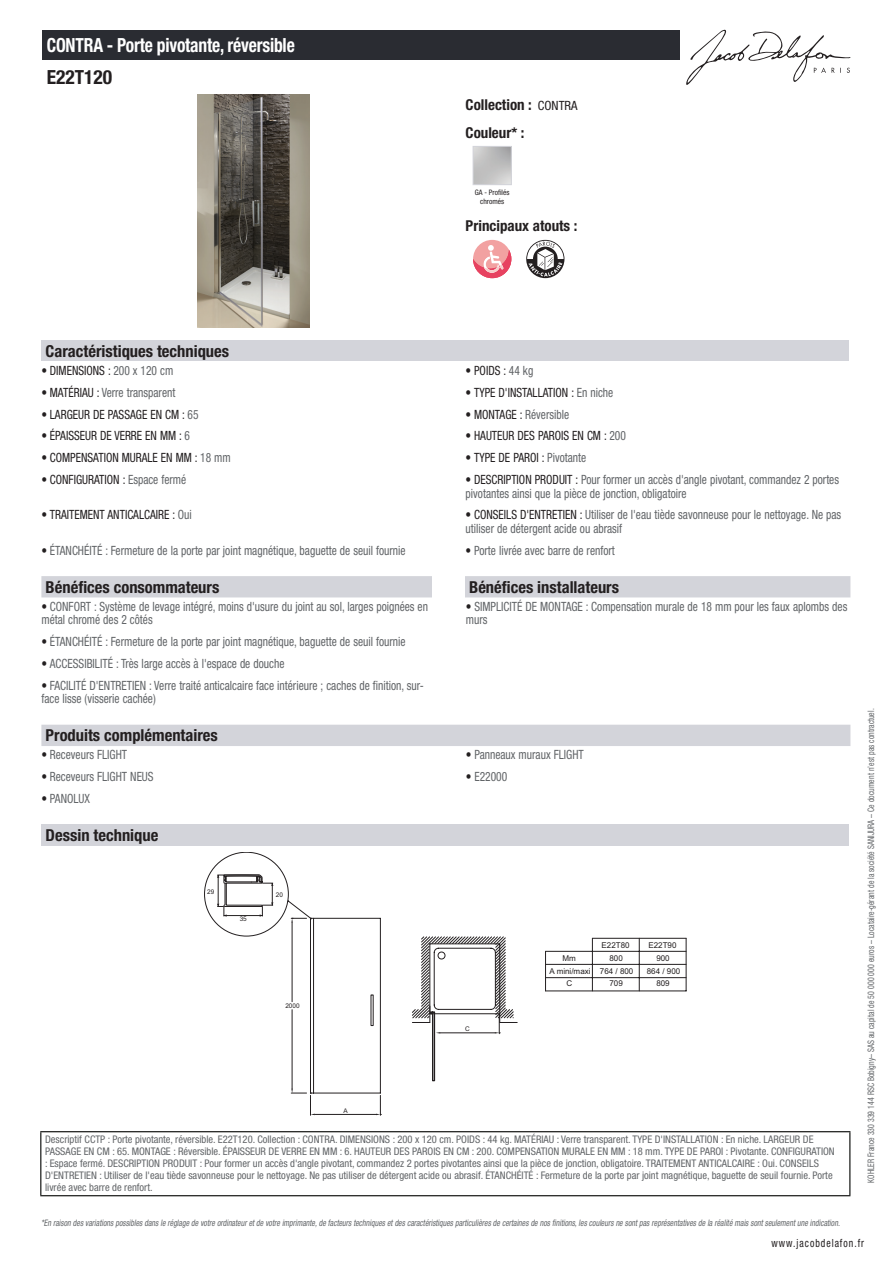
<style>
.page{position:relative;width:893px;height:1263px;background:#fff}
.page>*{position:absolute;margin:0;border:0;box-sizing:border-box;transform-origin:0 0}
.t1{font:700 condensed 19.5px "Helvetica Neue LT Std";letter-spacing:-.01em;color:#fff;scale:.9 1}
.t2{font:700 condensed 19.5px "Helvetica Neue LT Std";color:#231f20}
.t3{font:700 condensed 16.5px "Helvetica Neue LT Std";color:#231f20}
.t4{font:700 condensed 15px/27.8px "Helvetica Neue LT Std";color:#231f20}
.t5{font:condensed 12.75px/13.5px "Helvetica Neue LT Std";color:#626568;scale:.9 1}
.t6{font:condensed 12.75px "Helvetica Neue LT Std";color:#231f20;scale:.9 1}
.t7{font:condensed 11.25px "Helvetica Neue LT Std";letter-spacing:.1em;color:#231f20;scale:.87 1}
.t8{font:condensed 10.5px/12px "Helvetica Neue LT Std";color:#626568}
.t9{font:italic condensed 9px "Helvetica Neue LT Std";color:#626568;scale:.87 1}
.t10{font:condensed 9px "Helvetica Neue LT Std";color:#626568;scale:.87 1}
.t11{font:8.1px/12.6px "Arial";color:#231f20;text-align:center}
.t12{font:condensed 7.5px/9px "Helvetica Neue LT Std";color:#231f20;text-align:center}
.t13{font:6.45px "Arial";color:#231f20}
.s1{font-weight:400;font-size:12.75px}
.s2{color:#626568}
.s3{color:#231f20}
</style>
<div class="page">
<svg style="left:686px;top:30px;width:164px;height:55px"></svg>
<img style="left:198px;top:95px;width:111px;height:232px">
<div style="left:473px;top:146px;width:39px;height:39px;border:1px solid #d3d4da"></div>
<div style="left:473px;top:240px;width:38px;height:38px;background:#f2a1a1;border-radius:50%"></div>
<svg style="left:473px;top:245px;width:38px;height:33px"></svg>
<svg style="left:526px;top:240px;width:38px;height:38px"></svg>
<div style="left:41px;top:340px;width:808px;height:21px;background:#d3d4da"></div>
<div style="left:41px;top:576px;width:809px;height:21px;background:#d3d4da"></div>
<div style="left:432px;top:576px;width:33px;height:21px;background:#fff"></div>
<div style="left:41px;top:725px;width:809px;height:21px;background:#d3d4da"></div>
<div style="left:41px;top:824px;width:808px;height:22px;background:#d3d4da"></div>
<hr style="left:545px;top:951px;width:141px;height:1px;background:#231f20">
<hr style="left:639px;top:938px;width:1px;height:53px;background:#231f20">
<hr style="left:545px;top:964px;width:141px;height:1px;background:#231f20">
<hr style="left:545px;top:977px;width:141px;height:1px;background:#231f20">
<hr style="left:592px;top:938px;width:1px;height:53px;background:#231f20">
<hr style="left:545px;top:951px;width:1px;height:40px;background:#231f20">
<hr style="left:592px;top:938px;width:94px;height:1px;background:#231f20">
<hr style="left:545px;top:990px;width:141px;height:1px;background:#231f20">
<hr style="left:686px;top:938px;width:1px;height:53px;background:#231f20">
<hr style="left:310px;top:1093px;width:70px;height:1px;background:#231f20">
<hr style="left:380px;top:918px;width:1px;height:175px;background:#231f20">
<hr style="left:310px;top:918px;width:70px;height:1px;background:#231f20">
<hr style="left:310px;top:918px;width:1px;height:175px;background:#231f20">
<hr style="left:313px;top:918px;width:1px;height:175px;background:#231f20">
<hr style="left:292px;top:1010px;width:1px;height:79px;background:#231f20">
<hr style="left:292px;top:923px;width:1px;height:79px;background:#231f20">
<div style="left:432px;top:1011px;width:3px;height:70px;border:1px solid #231f20"></div>
<svg style="left:412px;top:936px;width:105px;height:98px"></svg>
<svg style="left:204px;top:852px;width:108px;height:84px"></svg>
<hr style="left:315px;top:1114px;width:61px;height:1px;background:#231f20">
<svg style="left:291px;top:1089px;width:24px;height:26px"></svg>
<svg style="left:376px;top:1095px;width:5px;height:20px"></svg>
<div style="left:43px;top:30px;width:637px;height:30px;background:#2a2c32"></div>
<hr style="left:40px;top:1131px;width:810px;height:1px;background:#040503">
<hr style="left:40px;top:1132px;width:1px;height:63px;background:#040503">
<hr style="left:849px;top:1132px;width:1px;height:63px;background:#040503">
<hr style="left:40px;top:1195px;width:810px;height:1px;background:#040503">
<h1 class="t1" style="left:47px;top:33px;width:277px">CONTRA - Porte pivotante, réversible</h1>
<h1 class="t2" style="left:47px;top:65px;width:67px">E22T120</h1>
<p class="t4" style="left:466px;top:90px;width:113px">Collection : <span class="s1">CONTRA<br></span>Couleur* :</p>
<p class="t12" style="left:475px;top:187px;width:36px">GA - Profilés chromés</p>
<p class="t4" style="left:466px;top:212px;width:113px">Principaux atouts :</p>
<p class="t3" style="left:46px;top:341px;width:185px">Caractéristiques techniques</p>
<p class="t6" style="left:41px;top:363px;width:148px">• DIMENSIONS : <span class="s2">200 x 120 cm</span></p>
<p class="t6" style="left:466px;top:363px;width:77px">• POIDS : <span class="s2">44 kg</span></p>
<p class="t5" style="left:41px;top:385px;width:150px"><span class="s3">• MATÉRIAU :</span> Verre transparent</p>
<p class="t6" style="left:466px;top:385px;width:166px">• TYPE D'INSTALLATION : <span class="s2">En niche</span></p>
<p class="t6" style="left:41px;top:407px;width:176px">• LARGEUR DE PASSAGE EN CM : <span class="s2">65</span></p>
<p class="t5" style="left:466px;top:407px;width:117px"><span class="s3">• MONTAGE :</span> Réversible</p>
<p class="t6" style="left:41px;top:428px;width:167px">• ÉPAISSEUR DE VERRE EN MM : <span class="s2">6</span></p>
<p class="t6" style="left:466px;top:428px;width:180px">• HAUTEUR DES PAROIS EN CM : <span class="s2">200</span></p>
<p class="t6" style="left:41px;top:450px;width:212px">• COMPENSATION MURALE EN MM : <span class="s2">18 mm</span></p>
<p class="t6" style="left:466px;top:450px;width:136px">• TYPE DE PAROI : <span class="s2">Pivotante</span></p>
<p class="t6" style="left:41px;top:472px;width:162px">• CONFIGURATION : <span class="s2">Espace fermé</span></p>
<p class="t5" style="left:466px;top:473px;width:416px"><span class="s3">• DESCRIPTION PRODUIT :</span> Pour former un accès d'angle pivotant, commandez 2 portes pivotantes ainsi que la pièce de jonction, obligatoire</p>
<p class="t6" style="left:41px;top:508px;width:169px">• TRAITEMENT ANTICALCAIRE : <span class="s2">Oui</span></p>
<p class="t5" style="left:466px;top:508px;width:419px"><span class="s3">• CONSEILS D'ENTRETIEN :</span> Utiliser de l'eau tiède savonneuse pour le nettoyage. Ne pas utiliser de détergent acide ou abrasif</p>
<p class="t5" style="left:41px;top:543px;width:406px"><span class="s3">•</span> ÉTANCHÉITÉ : Fermeture de la porte par joint magnétique, baguette de seuil fournie</p>
<p class="t5" style="left:466px;top:543px;width:167px"><span class="s3">•</span> Porte livrée avec barre de renfort</p>
<p class="t3" style="left:46px;top:577px;width:175px">Bénéfices consommateurs</p>
<p class="t3" style="left:469px;top:577px;width:151px">Bénéfices installateurs</p>
<p class="t5" style="left:41px;top:599px;width:431px"><span class="s3">•</span> CONFORT : Système de levage intégré, moins d'usure du joint au sol, larges poignées en métal chromé des 2 côtés</p>
<p class="t5" style="left:466px;top:599px;width:425px"><span class="s3">•</span> SIMPLICITÉ DE MONTAGE : Compensation murale de 18 mm pour les faux aplombs des murs</p>
<p class="t5" style="left:41px;top:635px;width:406px"><span class="s3">•</span> ÉTANCHÉITÉ : Fermeture de la porte par joint magnétique, baguette de seuil fournie</p>
<p class="t5" style="left:41px;top:657px;width:272px"><span class="s3">•</span> ACCESSIBILITÉ : Très large accès à l'espace de douche</p>
<p class="t5" style="left:41px;top:678px;width:426px"><span class="s3">•</span> FACILITÉ D'ENTRETIEN : Verre traité anticalcaire face intérieure ; caches de finition, sur&shy;face lisse (visserie cachée)</p>
<p class="t3" style="left:46px;top:725px;width:174px">Produits complémentaires</p>
<p class="t5" style="left:41px;top:748px;width:97px"><span class="s3">•</span> Receveurs FLIGHT</p>
<p class="t5" style="left:466px;top:748px;width:133px"><span class="s3">•</span> Panneaux muraux FLIGHT</p>
<p class="t5" style="left:41px;top:770px;width:126px"><span class="s3">•</span> Receveurs FLIGHT NEUS</p>
<p class="t5" style="left:466px;top:770px;width:47px"><span class="s3">•</span> E22000</p>
<p class="t5" style="left:41px;top:792px;width:56px"><span class="s3">•</span> PANOLUX</p>
<p class="t3" style="left:46px;top:825px;width:114px">Dessin technique</p>
<p class="t13" style="left:207px;top:887px;width:9px">29</p>
<p class="t13" style="left:240px;top:915px;width:9px">35</p>
<p class="t13" style="left:276px;top:890px;width:9px">20</p>
<p class="t13" style="left:285px;top:1001px;width:16px">2000</p>
<p class="t13" style="left:343px;top:1106px;width:6px">A</p>
<p class="t13" style="left:465px;top:1024px;width:6px">C</p>
<p class="t11" style="left:602px;top:938px;width:30px">E22T80</p>
<p class="t11" style="left:648px;top:938px;width:30px">E22T90</p>
<p class="t11" style="left:563px;top:951px;width:15px">Mm</p>
<p class="t11" style="left:609px;top:951px;width:15px">800</p>
<p class="t11" style="left:656px;top:951px;width:15px">900</p>
<p class="t11" style="left:549px;top:964px;width:43px">A mini/maxi<br>C</p>
<p class="t11" style="left:600px;top:964px;width:35px">764 / 800</p>
<p class="t11" style="left:647px;top:965px;width:35px">864 / 900</p>
<p class="t11" style="left:609px;top:977px;width:15px">709</p>
<p class="t11" style="left:656px;top:977px;width:15px">809</p>
<p class="t8" style="left:45px;top:1134px;width:791px">Descriptif CCTP : Porte pivotante, réversible. E22T120. Collection : CONTRA. DIMENSIONS : 200 x 120 cm. POIDS : 44 kg. MATÉRIAU : Verre transparent. TYPE D'INSTALLATION : En niche. LARGEUR DE PASSAGE EN CM : 65. MONTAGE : Réversible. ÉPAISSEUR DE VERRE EN MM : 6. HAUTEUR DES PAROIS EN CM : 200. COMPENSATION MURALE EN MM : 18 mm. TYPE DE PAROI : Pivotante. CONFIGURATION : Espace fermé. DESCRIPTION PRODUIT : Pour former un accès d'angle pivotant, commandez 2 portes pivotantes ainsi que la pièce de jonction, obligatoire. TRAITEMENT ANTICALCAIRE : Oui. CONSEILS D'ENTRETIEN : Utiliser de l'eau tiède savonneuse pour le nettoyage. Ne pas utiliser de détergent acide ou abrasif. ÉTANCHÉITÉ : Fermeture de la porte par joint magnétique, baguette de seuil fournie. Porte livrée avec barre de renfort.</p>
<p class="t10" style="left:866px;top:1183px;width:547px;rotate:-90deg">KOHLER France 330 339 144 RSC Bobigny– SAS au capital de 50 000 000 euros – Locataire-gérant de la société SANIJURA – Ce document n’est pas contractuel.</p>
<p class="t9" style="left:41px;top:1217px;width:922px">*En raison desvariationspossiblesdansle réglage de votre ordinateuretde votre imprimante,de facteurstechniquesetdescaractéristiquesparticulièresde certainesde nosfinitions,lescouleursne sontpasreprésentativesde la réalité maissontseulementune indication.</p>
<p class="t7" style="left:772px;top:1237px;width:108px">www.jacobdelafon.fr</p>
</div>
